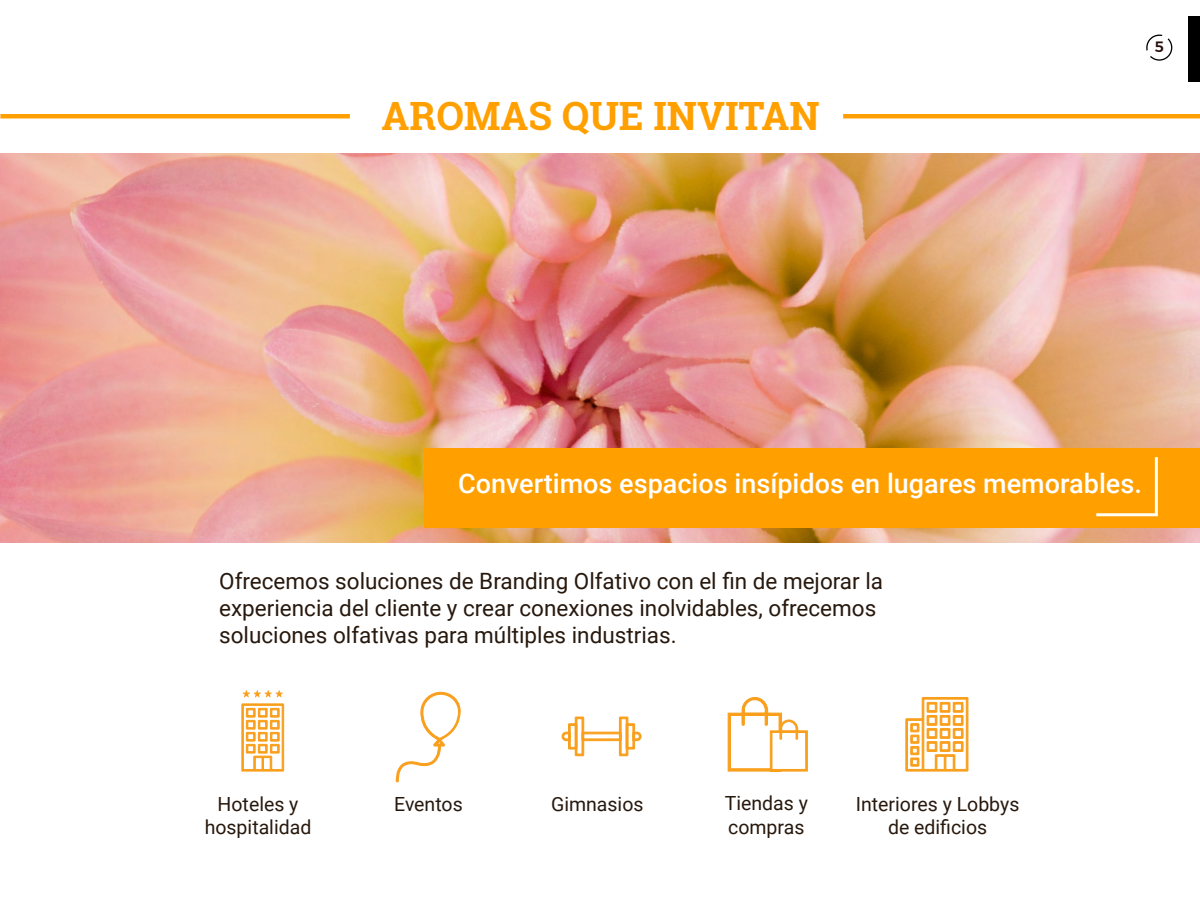
<style>
.page{position:relative;width:1200px;height:900px;background:#fff}
.page>*{position:absolute;margin:0;border:0;box-sizing:border-box;transform-origin:0 0}
.t1{font:700 39px "Roboto Slab";color:#ff9f00}
.t2{font:500 27px "Roboto";color:#fff}
.t3{font:22.5px/27px "Roboto";color:#27180d}
.t4{font:19.5px/23.4px "Roboto";color:#27180d;text-align:center}
.t5{font:500 15px "Montserrat";color:#260d0d}
</style>
<div class="page">
<svg style="left:1146px;top:35px;width:26px;height:26px"></svg>
<div style="left:1188px;top:16px;width:12px;height:66px;background:#000"></div>
<img style="left:0;top:153px;width:1200px;height:390px">
<div style="left:424px;top:448px;width:776px;height:80px;background:#ff9f00"></div>
<svg style="left:1096px;top:457px;width:62px;height:60px"></svg>
<hr style="left:0;top:114px;width:350px;height:4px;background:#ff9f00">
<hr style="left:843px;top:114px;width:357px;height:4px;background:#ff9f00">
<svg style="left:905px;top:697px;width:64px;height:75px"></svg>
<svg style="left:727px;top:697px;width:81px;height:75px"></svg>
<svg style="left:561px;top:716px;width:81px;height:41px"></svg>
<svg style="left:395px;top:692px;width:66px;height:91px"></svg>
<svg style="left:243px;top:690px;width:40px;height:7px"></svg>
<svg style="left:241px;top:703px;width:43px;height:69px"></svg>
<h1 class="t1" style="left:382px;top:89px;width:440px">AROMAS QUE INVITAN</h1>
<p class="t5" style="left:1155px;top:35px;width:11px">5</p>
<p class="t2" style="left:458px;top:465px;width:685px">Convertimos espacios insípidos en lugares memorables.</p>
<p class="t3" style="left:219px;top:566px;width:665px">Ofrecemos soluciones de Branding Olfativo con el fin de mejorar la experiencia del cliente y crear conexiones inolvidables, ofrecemos soluciones olfativas para múltiples industrias.</p>
<p class="t4" style="left:205px;top:791px;width:108px">Hoteles y hospitalidad</p>
<p class="t4" style="left:725px;top:791px;width:85px;text-align:left">Tiendas y compras</p>
<p class="t4" style="left:856px;top:791px;width:165px">Interiores y Lobbys de edificios</p>
<p class="t4" style="left:394px;top:791px;width:70px">Eventos</p>
<p class="t4" style="left:551px;top:791px;width:94px">Gimnasios</p>
</div>
